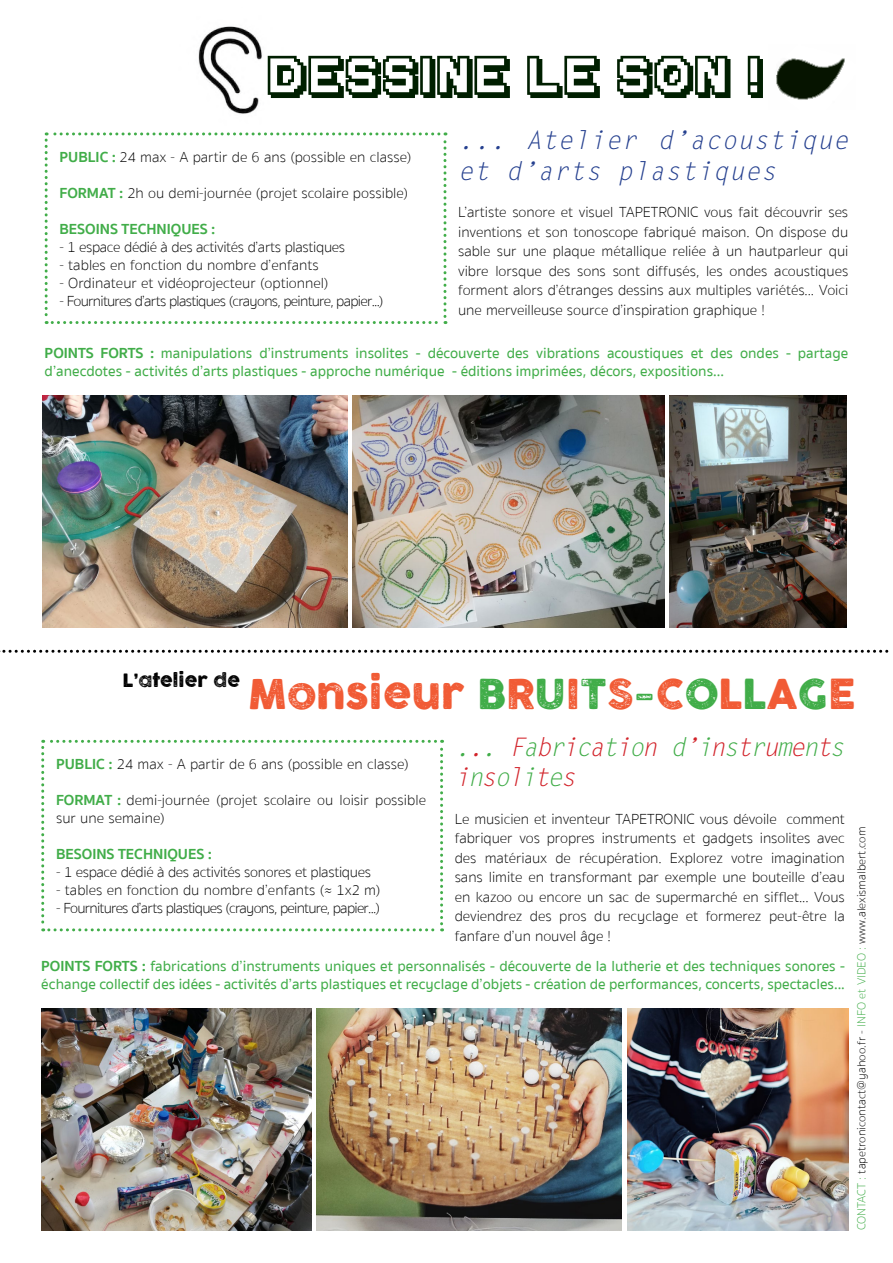
<style>
.page{position:relative;width:893px;height:1263px;background:#fff}
.page>*{position:absolute;margin:0;border:0;box-sizing:border-box;transform-origin:0 0}
.t1{font:54px "Golden Age";letter-spacing:-.005em;color:#001f00}
.t2{font:40.5px "COCOGOOSELETTERPRESS";color:#f15b35}
.t3{font:italic 25.5px/30.6px "Letter Gothic Std";letter-spacing:.025em;color:#25408f}
.t4{font:italic 25.5px/30.6px "Letter Gothic Std";letter-spacing:-.08em;color:#41ad49}
.t5{font:18px "COCOGOOSELETTERPRESS";color:#000}
.t6{font:100 15px/19.5px "Sukhumvit Set";letter-spacing:-.005em;color:#000;text-align:justify}
.t7{font:500 15px/18px "Sukhumvit Set";color:#41ad49}
.t8{font:100 15px "Sukhumvit Set";letter-spacing:-.05em;color:#000}
.t9{font:100 15px "Sukhumvit Set";letter-spacing:-.025em;color:#000}
.t10{font:700 15px "Sukhumvit Set";color:#41ad49}
.t11{font:100 12px "Sukhumvit Set";color:#000}
.s1{font-weight:700;color:#41ad49}
.s2{font-weight:700}
.s3{color:#41ad49}
.s4{color:#d2232a}
</style>
<div class="page">
<img style="left:198px;top:26px;width:64px;height:88px">
<svg style="left:41px;top:740px;width:402px;height:191px"></svg>
<img style="left:43px;top:395px;width:803px;height:232px">
<img style="left:41px;top:1009px;width:271px;height:221px">
<img style="left:627px;top:1009px;width:221px;height:221px">
<img style="left:776px;top:58px;width:69px;height:42px">
<svg style="left:45px;top:132px;width:401px;height:192px"></svg>
<hr style="left:348px;top:393px;width:3px;height:243px;background:#fff">
<hr style="left:665px;top:393px;width:4px;height:244px;background:#fff">
<svg style="left:0;top:650px;width:889px;height:3px"></svg>
<img style="left:317px;top:1009px;width:304px;height:221px">
<h1 class="t1" style="left:267px;top:49px;width:499px">DESSINE LE SON !</h1>
<p class="t6" style="left:60px;top:147px;width:354px"><span class="s1">PUBLIC :</span> 24 max - A partir de 6 ans (possible en classe)</p>
<p class="t6" style="left:60px;top:183px;width:350px"><span class="s1">FORMAT :</span> 2h ou demi-journée (projet scolaire possible)</p>
<p class="t10" style="left:60px;top:217px;width:158px">BESOINS TECHNIQUES :</p>
<p class="t9" style="left:60px;top:237px;width:287px">- 1 espace dédié à des activités d’arts plastiques</p>
<p class="t6" style="left:60px;top:255px;width:261px">- tables en fonction du nombre d’enfants</p>
<p class="t6" style="left:60px;top:273px;width:270px">- Ordinateur et vidéoprojecteur (optionnel)</p>
<p class="t8" style="left:60px;top:291px;width:325px">- Fournitures d’arts plastiques (crayons, peinture, papier...)</p>
<h3 class="t3" style="left:458px;top:126px;width:392px">... Atelier d’acoustique et d’arts plastiques</h3>
<p class="t6" style="left:458px;top:203px;width:392px">L’artiste sonore et visuel TAPETRONIC vous fait découvrir ses inventions et son tonoscope fabriqué maison. On dispose du sable sur une plaque métallique reliée à un hautparleur qui vibre lorsque des sons sont diffusés, les ondes acoustiques forment alors d’étranges dessins aux multiples variétés... Voici une merveilleuse source d’inspiration graphique !</p>
<p class="t7" style="left:45px;top:344px;width:805px"><span class="s2">POINTS FORTS :</span> manipulations d’instruments insolites - découverte des vibrations acoustiques et des ondes - partage d’anecdotes - activités d’arts plastiques - approche numérique - éditions imprimées, décors, expositions...</p>
<p class="t5" style="left:123px;top:670px;width:119px">L’atelier de</p>
<h2 class="t2" style="left:248px;top:671px;width:609px">Monsieur <span class="s3">B</span>R<span class="s3">U</span>I<span class="s3">T</span>S<span class="s3">-</span>C<span class="s3">O</span>L<span class="s3">L</span>A<span class="s3">G</span>E</h2>
<h3 class="t4" style="left:455px;top:732px;width:392px">.<span class="s4">.</span>. <span class="s4">F</span>a<span class="s4">b</span>r<span class="s4">i</span>c<span class="s4">a</span>t<span class="s4">i</span>o<span class="s4">n</span> d<span class="s4">’</span>i<span class="s4">n</span>s<span class="s4">t</span>r<span class="s4">u</span>m<span class="s4">e</span>n<span class="s4">t</span>s <span class="s4">i</span>n<span class="s4">s</span>o<span class="s4">l</span>i<span class="s4">t</span>e<span class="s4">s</span></h3>
<p class="t6" style="left:455px;top:809px;width:392px">Le musicien et inventeur TAPETRONIC vous dévoile comment fabriquer vos propres instruments et gadgets insolites avec des matériaux de récupération. Explorez votre imagination sans limite en transformant par exemple une bouteille d’eau en kazoo ou encore un sac de supermarché en sifflet... Vous deviendrez des pros du recyclage et formerez peut-être la fanfare d’un nouvel âge !</p>
<p class="t7" style="left:41px;top:958px;width:805px"><span class="s2">POINTS FORTS :</span> fabrications d’instruments uniques et personnalisés - découverte de la lutherie et des techniques sonores - échange collectif des idées - activités d’arts plastiques et recyclage d’objets - création de performances, concerts, spectacles...</p>
<p class="t6" style="left:56px;top:755px;width:354px"><span class="s1">PUBLIC :</span> 24 max - A partir de 6 ans (possible en classe)</p>
<p class="t6" style="left:56px;top:792px;width:371px;line-height:18px"><span class="s1">FORMAT :</span> demi-journée (projet scolaire ou loisir possible sur une semaine)</p>
<p class="t10" style="left:56px;top:843px;width:158px">BESOINS TECHNIQUES :</p>
<p class="t9" style="left:56px;top:862px;width:316px">- 1 espace dédié à des activités sonores et plastiques</p>
<p class="t6" style="left:56px;top:881px;width:326px">- tables en fonction du nombre d’enfants (≈ 1x2 m)</p>
<p class="t8" style="left:56px;top:898px;width:325px">- Fournitures d’arts plastiques (crayons, peinture, papier...)</p>
<p class="t11" style="left:853px;top:1230px;width:405px;rotate:-90deg"><span class="s3">CONTACT :</span> tapetronicontact@yahoo.fr - <span class="s3">INFO et VIDEO :</span> www.alexismalbert.com</p>
</div>
